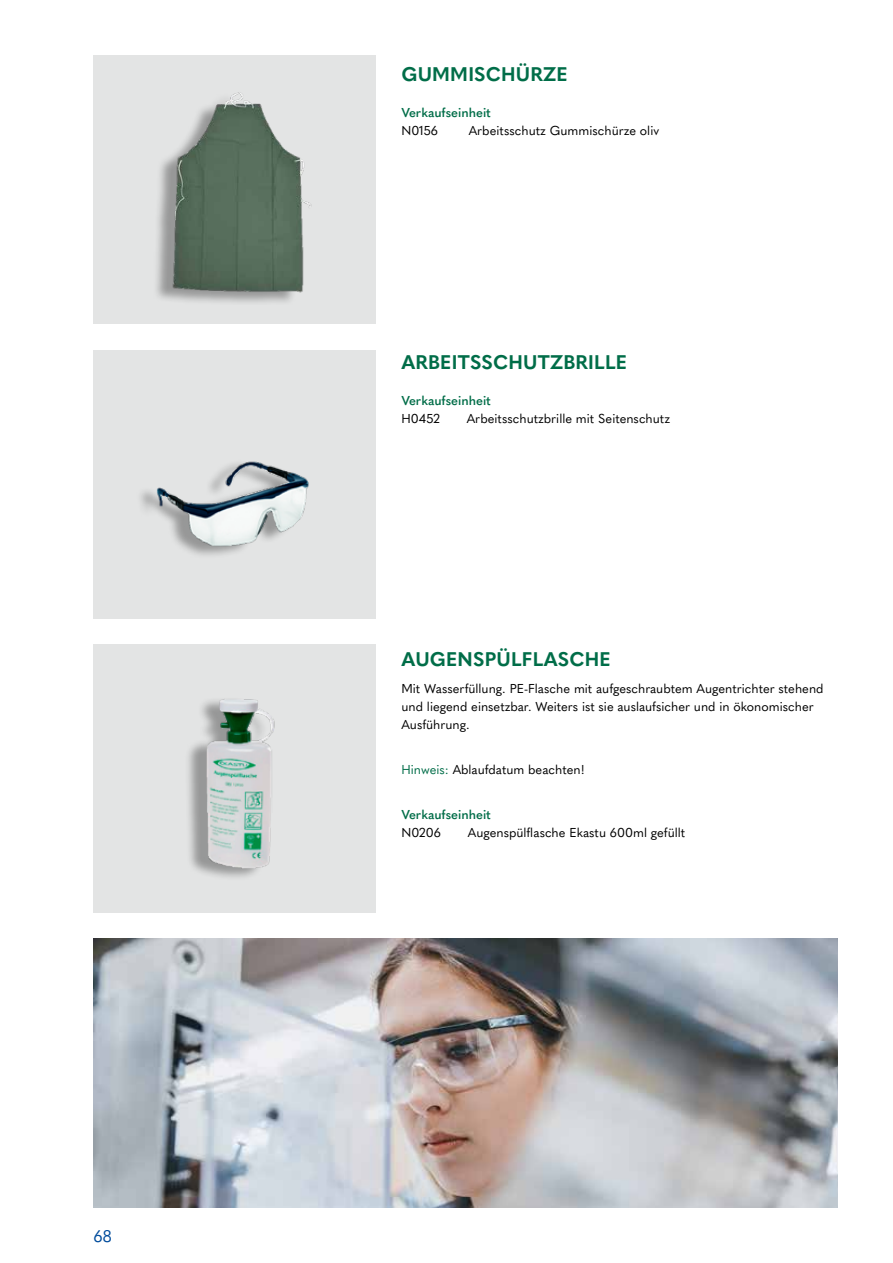
<style>
.page{position:relative;width:893px;height:1263px;background:#fff}
.page>*{position:absolute;margin:0;border:0;box-sizing:border-box;transform-origin:0 0}
.t1{font:700 19.5px "Quasimoda";letter-spacing:.01em;color:#006d48}
.t2{font:16.5px "Quasimoda";color:#004c9c}
.t3{font:12.75px/18px "Quasimoda";color:#000}
.t4{font:600 12.75px "Quasimoda";color:#006d48}
.s1{color:#006d48}
</style>
<div class="page">
<div style="left:94px;top:644px;width:282px;height:269px;background:#e3e4e4"></div>
<div style="left:94px;top:350px;width:282px;height:269px;background:#e3e4e4"></div>
<div style="left:94px;top:55px;width:282px;height:269px;background:#e3e4e4"></div>
<img style="left:158px;top:92px;width:154px;height:211px">
<div style="left:136px;top:459px;width:166px;height:100px;background:#000;opacity:.34"></div>
<img style="left:154px;top:459px;width:155px;height:91px">
<div style="left:184px;top:696px;width:84px;height:185px;background:#000;opacity:.34"></div>
<img style="left:184px;top:697px;width:91px;height:172px">
<img style="left:94px;top:939px;width:744px;height:269px">
<p class="t2" style="left:94px;top:1224px;width:20px">68</p>
<h1 class="t1" style="left:401px;top:59px;width:168px">GUMMISCHÜRZE</h1>
<p class="t4" style="left:401px;top:103px;width:91px">Verkaufseinheit</p>
<p class="t3" style="left:401px;top:121px;width:38px">N0156</p>
<p class="t3" style="left:469px;top:121px;width:192px">Arbeitsschutz Gummischürze oliv</p>
<h1 class="t1" style="left:401px;top:347px;width:227px">ARBEITSSCHUTZBRILLE</h1>
<p class="t4" style="left:401px;top:391px;width:91px">Verkaufseinheit</p>
<p class="t3" style="left:401px;top:409px;width:40px">H0452</p>
<p class="t3" style="left:467px;top:409px;width:205px">Arbeitsschutzbrille mit Seitenschutz</p>
<h1 class="t1" style="left:401px;top:644px;width:211px">AUGENSPÜLFLASCHE</h1>
<p class="t3" style="left:401px;top:679px;width:424px">Mit Wasserfüllung. PE-Flasche mit aufgeschraubtem Augentrichter stehend und liegend einsetzbar. Weiters ist sie auslaufsicher und in ökonomischer<br>Ausführung.</p>
<p class="t3" style="left:401px;top:760px;width:185px"><span class="s1">Hinweis:</span> Ablaufdatum beachten!</p>
<p class="t4" style="left:401px;top:805px;width:91px">Verkaufseinheit</p>
<p class="t3" style="left:401px;top:823px;width:41px">N0206</p>
<p class="t3" style="left:468px;top:823px;width:219px">Augenspülflasche Ekastu 600ml gefüllt</p>
</div>
